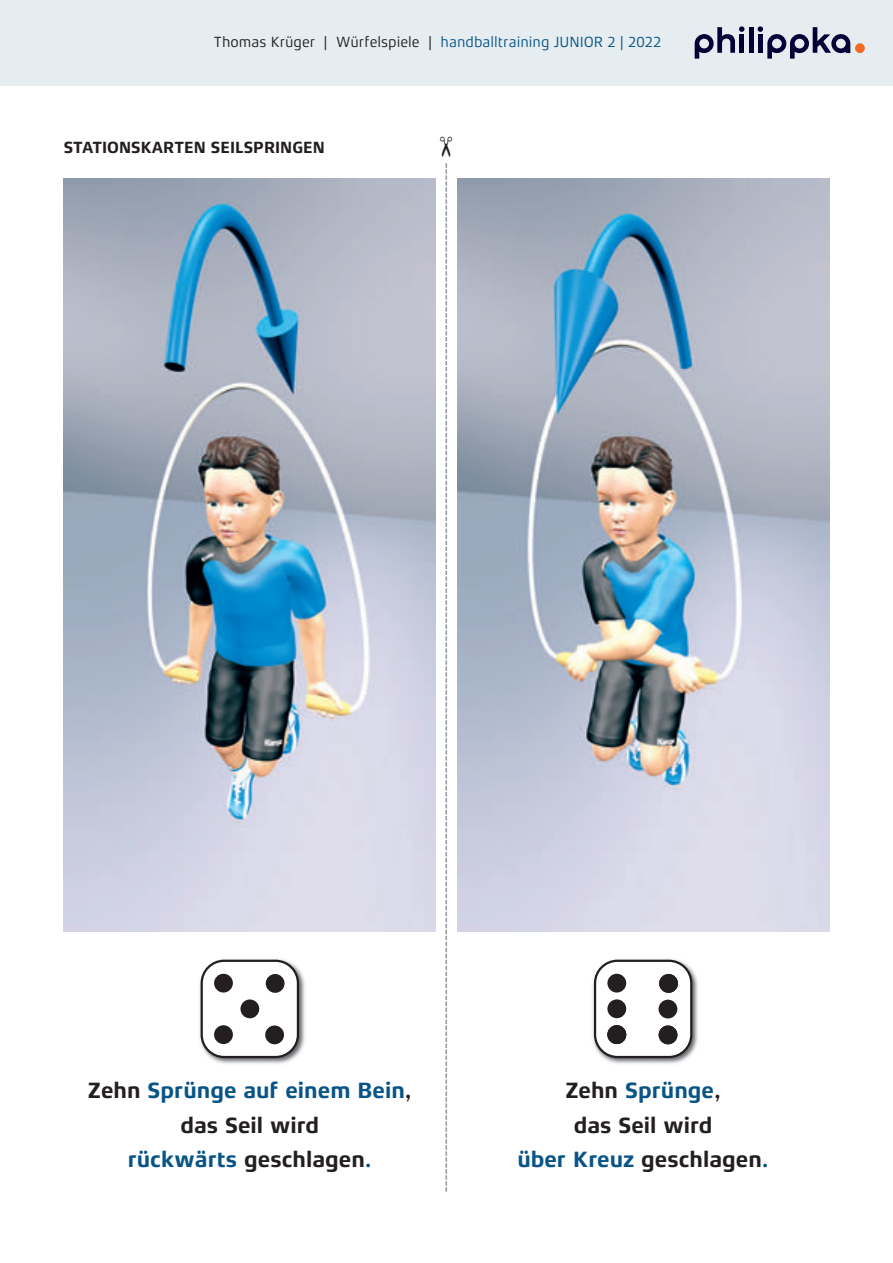
<style>
.page{position:relative;width:893px;height:1263px;background:#fff}
.page>*{position:absolute;margin:0;border:0;box-sizing:border-box;transform-origin:0 0}
.t1{font:700 22.5px/34.5px "Xenois Sans Pro";color:#085486;text-align:center}
.t2{font:700 22.5px/34.5px "Xenois Sans Pro";color:#231f20;text-align:center}
.t3{font:700 16.5px "Xenois Sans Pro";color:#231f20}
.t4{font:15px "Xenois Sans Pro";color:#085486}
.s1{color:#231f20}
.s2{color:#085486}
</style>
<div class="page">
<div style="left:0;top:0;width:893px;height:85px;background:#e5edf1"></div>
<hr style="left:749px;top:27px;width:4px;height:26px;background:#030036">
<svg style="left:695px;top:26px;width:49px;height:33px"></svg>
<svg style="left:758px;top:26px;width:92px;height:33px"></svg>
<div style="left:855px;top:43px;width:10px;height:10px;background:#f36c21;border-radius:50%"></div>
<img style="left:64px;top:179px;width:372px;height:752px">
<img style="left:457px;top:179px;width:372px;height:752px">
<img style="left:200px;top:959px;width:105px;height:105px">
<svg style="left:201px;top:960px;width:98px;height:98px"></svg>
<div style="left:240px;top:999px;width:19px;height:19px;background:#231f20;border-radius:50%"></div>
<img style="left:593px;top:959px;width:105px;height:105px">
<svg style="left:594px;top:960px;width:98px;height:98px"></svg>
<div style="left:266px;top:974px;width:19px;height:19px;background:#231f20;border-radius:50%"></div>
<div style="left:214px;top:1025px;width:19px;height:19px;background:#231f20;border-radius:50%"></div>
<div style="left:214px;top:974px;width:19px;height:18px;background:#231f20;border-radius:50%"></div>
<div style="left:265px;top:1025px;width:19px;height:19px;background:#231f20;border-radius:50%"></div>
<div style="left:659px;top:974px;width:19px;height:19px;background:#231f20;border-radius:50%"></div>
<div style="left:607px;top:974px;width:19px;height:18px;background:#231f20;border-radius:50%"></div>
<div style="left:607px;top:1025px;width:19px;height:19px;background:#231f20;border-radius:50%"></div>
<div style="left:659px;top:1025px;width:18px;height:19px;background:#231f20;border-radius:50%"></div>
<div style="left:607px;top:999px;width:19px;height:19px;background:#231f20;border-radius:50%"></div>
<div style="left:658px;top:1000px;width:19px;height:18px;background:#231f20;border-radius:50%"></div>
<svg style="left:446px;top:163px;width:1px;height:1029px"></svg>
<p class="t4" style="left:214px;top:37px;width:449px"><span class="s1">Thomas Krüger | Würfelspiele |</span> handballtraining JUNIOR 2 | 2022</p>
<p class="t3" style="left:64px;top:141px;width:263px">STATIONSKARTEN SEILSPRINGEN</p>
<p class="t1" style="left:88px;top:1075px;width:326px"><span class="s1">Zehn</span> Sprünge auf einem Bein<span class="s1">, das Seil wird<br></span>rückwärts <span class="s1">geschlagen</span>.</p>
<p class="t2" style="left:517px;top:1075px;width:253px">Zehn <span class="s2">Sprünge</span>,<br>das Seil wird<br><span class="s2">über Kreuz</span> geschlagen<span class="s2">.</span></p>
</div>
